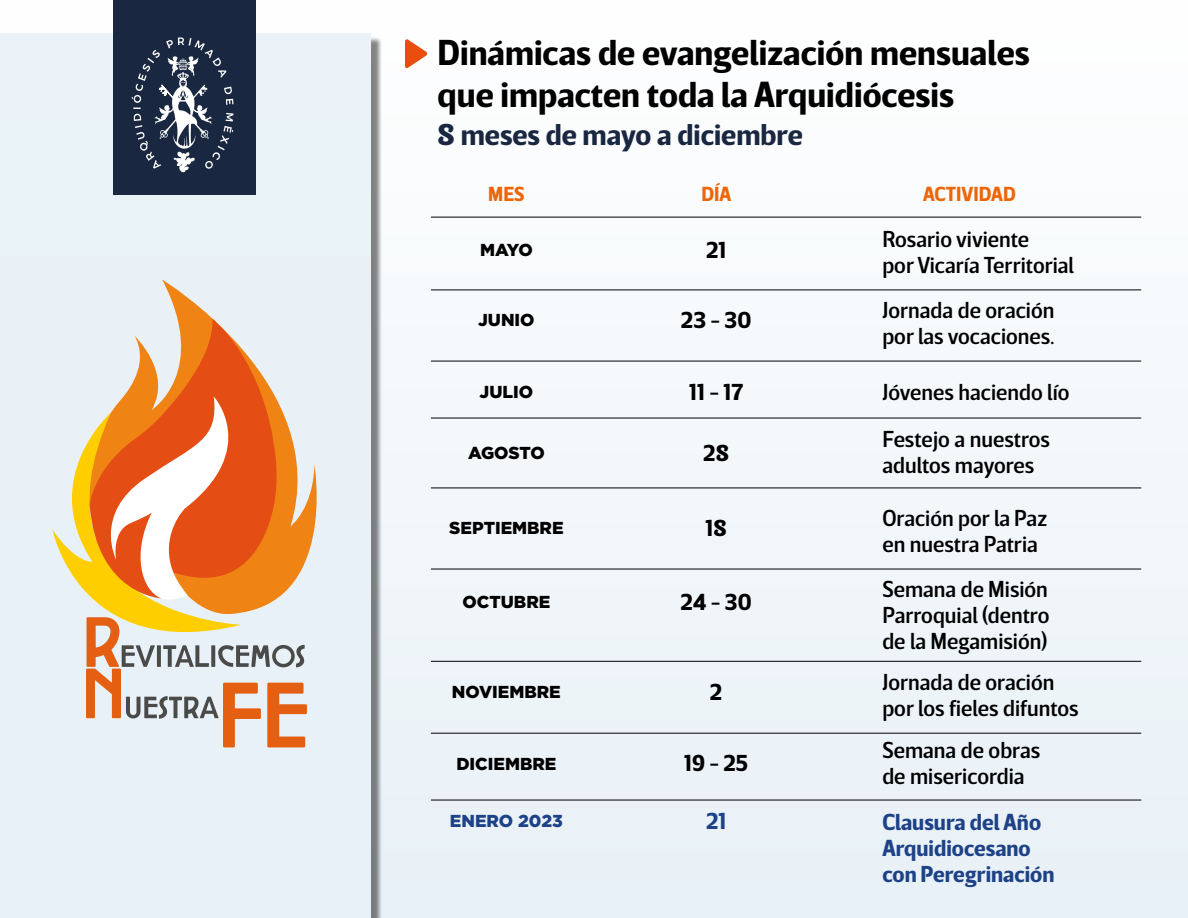
<style>
.page{position:relative;width:1188px;height:918px;background:#f3f7fa}
.page>*{position:absolute;margin:0;border:0;box-sizing:border-box;transform-origin:0 0}
.t1{font:700 34.95px/41.8px "Breve Sans Title";color:#000}
.t2{font:700 29.1px "Breve Sans Title";color:#1a2741}
.t3{font:500 22.35px/26px "Breve Sans Title";color:#000}
.t4{font:700 22.35px/26px "Breve Sans Title";color:#1d4287}
.t5{font:700 22.35px "Breve Sans Title";color:#000}
.t6{font:700 19.8px "Breve Sans Title";color:#ec6608}
.t7{font:900 17.25px "Gotham";color:#000}
.t8{font:900 17.25px "Gotham";color:#1d4287}
</style>
<div class="page">
<hr style="left:431px;top:217px;width:710px;height:1px;background:#000">
<hr style="left:431px;top:290px;width:710px;height:1px;background:#000">
<hr style="left:431px;top:418px;width:710px;height:1px;background:#000">
<hr style="left:431px;top:488px;width:710px;height:1px;background:#000">
<hr style="left:431px;top:661px;width:710px;height:1px;background:#000">
<hr style="left:431px;top:733px;width:710px;height:1px;background:#000">
<hr style="left:431px;top:800px;width:710px;height:1px;background:#000">
<hr style="left:431px;top:569px;width:710px;height:1px;background:#000">
<hr style="left:431px;top:361px;width:710px;height:1px;background:#000">
<svg style="left:405px;top:39px;width:23px;height:29px"></svg>
<div style="left:0;top:36px;width:381px;height:882px;background:#000;opacity:.54"></div>
<div style="left:0;top:33px;width:370px;height:885px;background:#e8f1f7"></div>
<div style="left:113px;top:0;width:143px;height:195px;background:#1a2741"></div>
<svg style="left:132px;top:37px;width:102px;height:136px"></svg>
<svg style="left:86px;top:644px;width:221px;height:103px"></svg>
<svg style="left:162px;top:280px;width:155px;height:333px"></svg>
<svg style="left:52px;top:439px;width:189px;height:225px"></svg>
<svg style="left:90px;top:319px;width:188px;height:279px"></svg>
<svg style="left:93px;top:396px;width:168px;height:206px;background:#ed8a4d"></svg>
<h1 class="t1" style="left:438px;top:33px;width:594px">Dinámicas de evangelización mensuales que impacten toda la Arquidiócesis</h1>
<h2 class="t2" style="left:438px;top:118px;width:367px">8 meses de mayo a diciembre</h2>
<p class="t6" style="left:488px;top:182px;width:38px">MES</p>
<p class="t6" style="left:701px;top:182px;width:31px">DÍA</p>
<p class="t6" style="left:923px;top:182px;width:94px">ACTIVIDAD</p>
<p class="t7" style="left:480px;top:240px;width:54px">MAYO</p>
<p class="t7" style="left:478px;top:310px;width:58px">JUNIO</p>
<p class="t5" style="left:706px;top:237px;width:22px">21</p>
<p class="t5" style="left:681px;top:307px;width:72px">23 - 30</p>
<p class="t3" style="left:882px;top:226px;width:193px">Rosario viviente<br>por Vicaría Territorial</p>
<p class="t3" style="left:882px;top:297px;width:174px">Jornada de oración por las vocaciones.</p>
<p class="t7" style="left:480px;top:382px;width:55px">JULIO</p>
<p class="t5" style="left:689px;top:379px;width:55px">11 - 17</p>
<p class="t3" style="left:882px;top:379px;width:189px">Jóvenes haciendo lío</p>
<p class="t7" style="left:468px;top:443px;width:78px">AGOSTO</p>
<p class="t7" style="left:449px;top:518px;width:116px">SEPTIEMBRE</p>
<p class="t5" style="left:703px;top:440px;width:27px">28</p>
<p class="t5" style="left:706px;top:515px;width:23px">18</p>
<p class="t3" style="left:882px;top:426px;width:169px">Festejo a nuestros adultos mayores</p>
<p class="t3" style="left:882px;top:505px;width:166px">Oración por la Paz en nuestra Patria</p>
<p class="t7" style="left:462px;top:592px;width:89px">OCTUBRE</p>
<p class="t5" style="left:681px;top:589px;width:73px">24 - 30</p>
<p class="t3" style="left:882px;top:577px;width:168px;text-align:justify">Semana de Misión Parroquial (dentro de la Megamisión)</p>
<p class="t7" style="left:452px;top:682px;width:110px">NOVIEMBRE</p>
<p class="t5" style="left:710px;top:679px;width:14px">2</p>
<p class="t7" style="left:456px;top:753px;width:102px">DICIEMBRE</p>
<p class="t5" style="left:684px;top:750px;width:65px">19 - 25</p>
<p class="t8" style="left:450px;top:811px;width:115px">ENERO 2023</p>
<p class="t4" style="left:706px;top:809px;width:22px">21</p>
<p class="t3" style="left:882px;top:670px;width:198px">Jornada de oración por los fieles difuntos</p>
<p class="t3" style="left:882px;top:738px;width:159px">Semana de obras de misericordia</p>
<p class="t4" style="left:882px;top:810px;width:174px">Clausura del Año<br>Arquidiocesano con Peregrinación</p>
</div>
